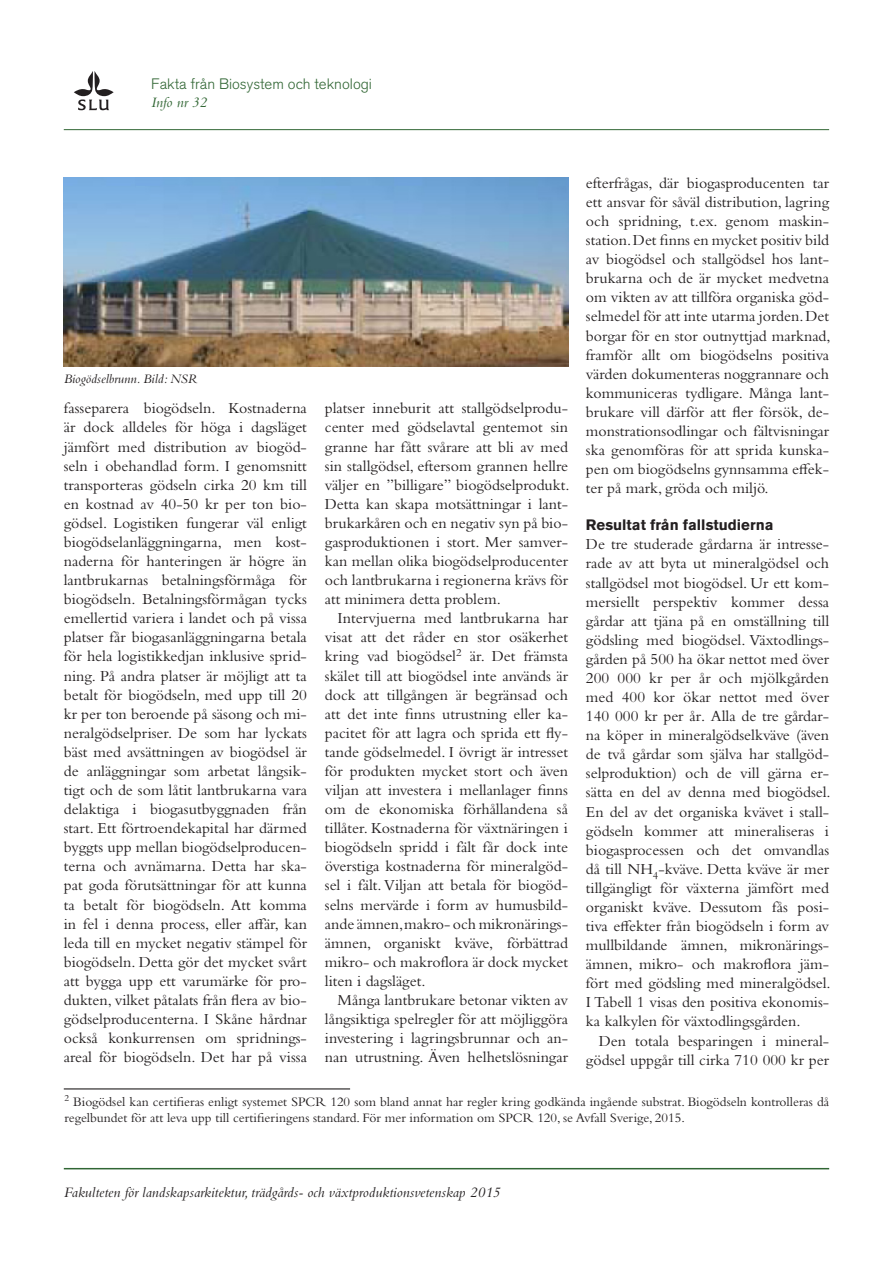
<style>
.page{position:relative;width:893px;height:1263px;background:#fff}
.page>*{position:absolute;margin:0;border:0;box-sizing:border-box;transform-origin:0 0}
.Brödtext_utan_indrag{font:15.9px/19px "Bembo Std";color:#231f20;text-align:justify}
.Brödtext{font:15.9px/19px "Bembo Std";color:#231f20;text-align:justify}
.Fot{font:italic 15px "Bembo";color:#231f20}
.t1{font:300 15px "Akzidenz Grotesk BQ";color:#316634}
.Underrubrik{font:700 15px "Akzidenz Grotesk BE";color:#231f20}
.t2{font:italic 15px "Bembo";color:#316634}
.Fotnot_text{font:13.5px/16.2px "Bembo Std";color:#231f20}
.Bildtext{font:italic 13.5px "Bembo Std";color:#231f20}
</style>
<div class="page">
<svg style="left:74px;top:71px;width:40px;height:39px"></svg>
<hr style="left:64px;top:1168px;width:765px;height:1px;background:#316634">
<hr style="left:64px;top:129px;width:765px;height:1px;background:#316634">
<img style="left:64px;top:177px;width:504px;height:189px">
<hr style="left:64px;top:1088px;width:286px;height:1px;background:#231f20">
<p class="t1" style="left:151px;top:76px;width:222px">Fakta från Biosystem och teknologi</p>
<p class="t2" style="left:151px;top:94px;width:57px">Info nr 32</p>
<p class="Bildtext" style="left:64px;top:371px;width:135px">Biogödselbrunn. Bild: NSR</p>
<p class="Brödtext_utan_indrag" style="left:64px;top:399px;width:245px">fasseparera biogödseln. Kostnaderna är dock alldeles för höga i dagsläget jämfört med distribution av biogöd&shy;seln i obehandlad form. I genomsnitt transporteras gödseln cirka 20 km till en kostnad av 40-50 kr per ton bio&shy;gödsel. Logistiken fungerar väl enligt biogödselanläggningarna, men kost&shy;naderna för hanteringen är högre än lantbrukarnas betalningsförmåga för biogödseln. Betalningsförmågan tycks emellertid variera i landet och på vissa platser får biogasanläggningarna betala för hela logistikkedjan inklusive sprid&shy;ning. På andra platser är möjligt att ta betalt för biogödseln, med upp till 20 kr per ton beroende på säsong och mi&shy;neralgödselpriser. De som har lyckats bäst med avsättningen av biogödsel är de anläggningar som arbetat långsik&shy;tigt och de som låtit lantbrukarna vara delaktiga i biogasutbyggnaden från start. Ett förtroendekapital har därmed byggts upp mellan biogödselproducen&shy;terna och avnämarna. Detta har ska&shy;pat goda förutsättningar för att kunna ta betalt för biogödseln. Att komma in fel i denna process, eller affär, kan leda till en mycket negativ stämpel för biogödseln. Detta gör det mycket svårt att bygga upp ett varumärke för pro&shy;dukten, vilket påtalats från flera av bio&shy;gödselproducenterna. I Skåne hårdnar också konkurrensen om spridnings&shy;areal för biogödseln. Det har på vissa</p>
<p class="Brödtext_utan_indrag" style="left:325px;top:399px;width:246px">platser inneburit att stallgödselprodu&shy;center med gödselavtal gentemot sin granne har fått svårare att bli av med sin stallgödsel, eftersom grannen hellre väljer en ”billigare” biogödselprodukt.<br>Detta kan skapa motsättningar i lant&shy;brukarkåren och en negativ syn på bio&shy;gasproduktionen i stort. Mer samver&shy;kan mellan olika biogödselproducenter och lantbrukarna i regionerna krävs för att minimera detta problem.</p>
<p class="Brödtext" style="left:325px;top:608px;width:245px;text-indent:13px">Intervjuerna med lantbrukarna har visat att det råder en stor osäkerhet kring vad biogödsel<sup>2</sup> är. Det främsta skälet till att biogödsel inte används är dock att tillgången är begränsad och att det inte finns utrustning eller ka&shy;pacitet för att lagra och sprida ett fly&shy;tande gödselmedel. I övrigt är intresset för produkten mycket stort och även viljan att investera i mellanlager finns om de ekonomiska förhållandena så tillåter. Kostnaderna för växtnäringen i biogödseln spridd i fält får dock inte överstiga kostnaderna för mineralgöd&shy;sel i fält. Viljan att betala för biogöd&shy;selns mervärde i form av humusbild&shy;ande ämnen,makro- och mikronärings&shy;ämnen, organiskt kväve, förbättrad mikro- och makroflora är dock mycket liten i dagsläget.</p>
<p class="Brödtext" style="left:325px;top:990px;width:245px;text-indent:13px">Många lantbrukare betonar vikten av långsiktiga spelregler för att möjliggöra investering i lagringsbrunnar och an&shy;nan utrustning. Även helhetslösningar</p>
<p class="Brödtext" style="left:586px;top:173px;width:246px">efterfrågas, där biogasproducenten tar ett ansvar för såväl distribution, lagring och spridning, t.ex. genom maskin&shy;station. Det finns en mycket positiv bild av biogödsel och stallgödsel hos lant&shy;brukarna och de är mycket medvetna om vikten av att tillföra organiska göd&shy;selmedel för att inte utarma jorden. Det borgar för en stor outnyttjad marknad, framför allt om biogödselns positiva värden dokumenteras noggrannare och kommuniceras tydligare. Många lant&shy;brukare vill därför att fler försök, de&shy;monstrationsodlingar och fältvisningar ska genomföras för att sprida kunska&shy;pen om biogödselns gynnsamma effek&shy;ter på mark, gröda och miljö.</p>
<p class="Underrubrik" style="left:586px;top:516px;width:189px">Resultat från fallstudierna</p>
<p class="Brödtext_utan_indrag" style="left:586px;top:534px;width:246px">De tre studerade gårdarna är intresse&shy;rade av att byta ut mineralgödsel och stallgödsel mot biogödsel. Ur ett kom&shy;mersiellt perspektiv kommer dessa gårdar att tjäna på en omställning till gödsling med biogödsel. Växtodlings&shy;gården på 500 ha ökar nettot med över 200 000 kr per år och mjölkgården med 400 kor ökar nettot med över 140 000 kr per år. Alla de tre gårdar&shy;na köper in mineralgödselkväve (även de två gårdar som själva har stallgöd&shy;selproduktion) och de vill gärna er&shy;sätta en del av denna med biogödsel.<br>En del av det organiska kvävet i stall&shy;gödseln kommer att mineraliseras i biogasprocessen och det omvandlas då till NH<sub>4</sub>-kväve. Detta kväve är mer tillgängligt för växterna jämfört med organiskt kväve. Dessutom fås posi&shy;tiva effekter från biogödseln i form av mullbildande ämnen, mikronärings&shy;ämnen, mikro- och makroflora jäm&shy;fört med gödsling med mineralgödsel.<br>I Tabell 1 visas den positiva ekonomis&shy;ka kalkylen för växtodlingsgården.</p>
<p class="Brödtext" style="left:586px;top:1031px;width:245px;text-align:right">Den totala besparingen i mineral&shy;gödsel uppgår till cirka 710 000 kr per</p>
<p class="Fotnot_text" style="left:65px;top:1093px;width:766px"><sup>2</sup> Biogödsel kan certifieras enligt systemet SPCR 120 som bland annat har regler kring godkända ingående substrat. Biogödseln kontrolleras då regelbundet för att leva upp till certifieringens standard. För mer information om SPCR 120, se Avfall Sverige, 2015.</p>
<p class="Fot" style="left:64px;top:1184px;width:438px">Fakulteten för landskapsarkitektur, trädgårds- och växtproduktionsvetenskap 2015</p>
</div>
